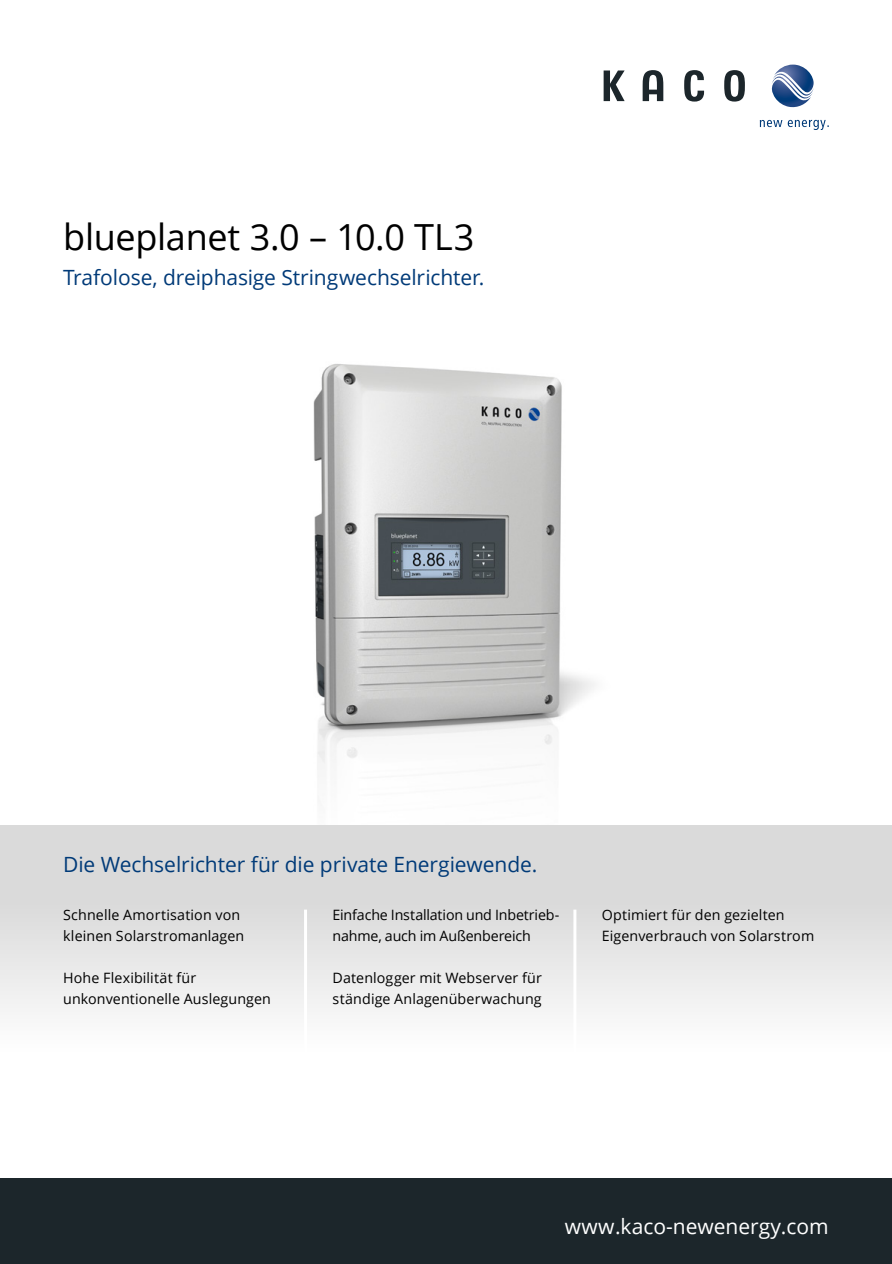
<style>
.page{position:relative;width:892px;height:1264px;background:#fff}
.page>*{position:absolute;margin:0;border:0;box-sizing:border-box;transform-origin:0 0}
.t1{font:36px "Open Sans";letter-spacing:-.01em;color:#000}
.t2{font:21px "Open Sans";letter-spacing:-.005em;color:#003a78}
.t3{font:21px "Open Sans";color:#fff}
.t4{font:14.25px/21px "Open Sans";letter-spacing:.005em;color:#000}
</style>
<div class="page">
<img style="left:260px;top:364px;width:364px;height:462px">
<svg style="left:603px;top:70px;width:142px;height:32px"></svg>
<svg style="left:771px;top:65px;width:43px;height:43px"></svg>
<svg style="left:760px;top:120px;width:22px;height:7px"></svg>
<svg style="left:788px;top:120px;width:41px;height:10px"></svg>
<div style="left:0;top:1179px;width:892px;height:85px;background:#1c262b"></div>
<div style="left:0;top:826px;width:892px;height:353px;background:linear-gradient(to bottom,#d5d5d5,#fff)"></div>
<hr style="left:304px;top:909px;width:3px;height:204px;background:#fff">
<hr style="left:573px;top:909px;width:3px;height:204px;background:#fff">
<h1 class="t1" style="left:63px;top:212px;width:413px">blueplanet 3.0 – 10.0 TL3</h1>
<h2 class="t2" style="left:63px;top:263px;width:423px">Trafolose, dreiphasige Stringwechselrichter.</h2>
<h2 class="t2" style="left:63px;top:850px;width:476px">Die Wechselrichter für die private Energiewende.</h2>
<p class="t4" style="left:63px;top:903px;width:183px">Schnelle Amortisation von kleinen Solarstromanlagen</p>
<p class="t4" style="left:63px;top:966px;width:209px">Hohe Flexibilität für unkonventionelle Auslegungen</p>
<p class="t4" style="left:332px;top:903px;width:228px">Einfache Installation und Inbetrieb&shy;nahme, auch im Außenbereich</p>
<p class="t4" style="left:332px;top:966px;width:211px">Datenlogger mit Webserver für ständige Anlagenüberwachung</p>
<p class="t4" style="left:602px;top:903px;width:214px">Optimiert für den gezielten<br>Eigenverbrauch von Solarstrom</p>
<h2 class="t3" style="left:565px;top:1212px;width:265px">www.kaco-newenergy.com</h2>
</div>
